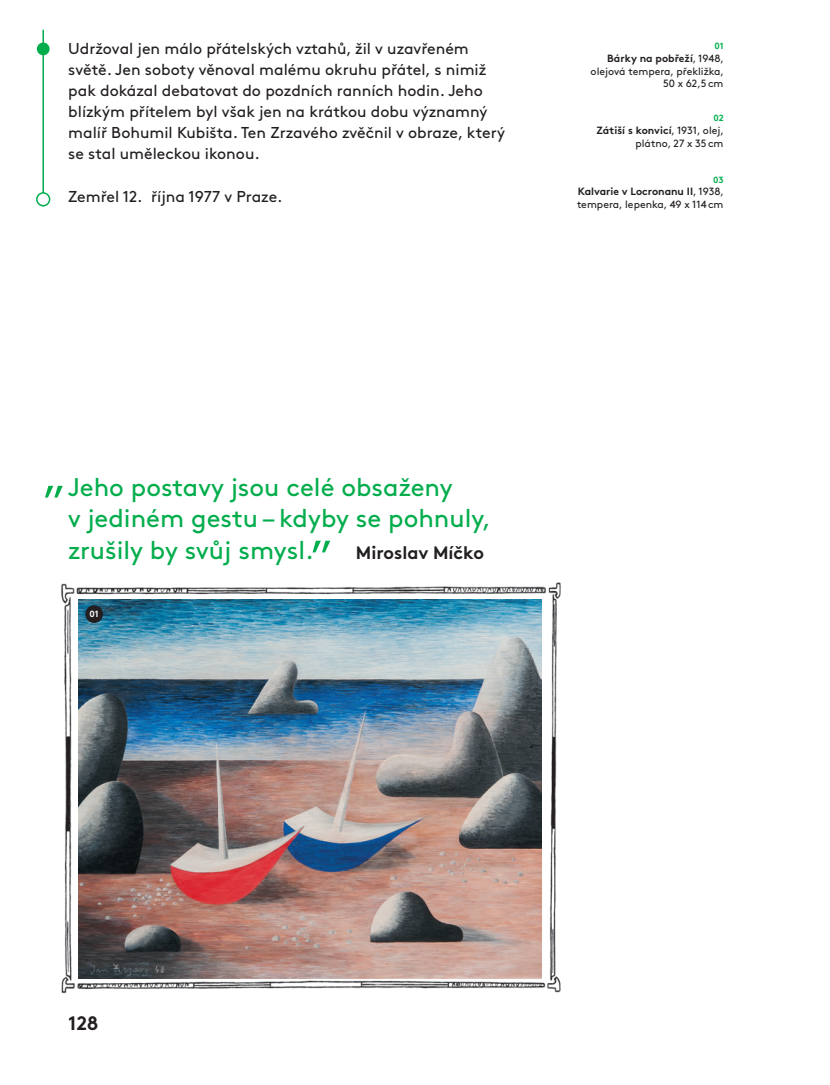
<style>
.page{position:relative;width:830px;height:1085px;background:#fff}
.page>*{position:absolute;margin:0;border:0;box-sizing:border-box;transform-origin:0 0}
.t1{font:25.5px/31.5px "Brown Pro";color:#03ad4c}
.t2{font:700 19.5px "Brown Pro";color:#231f20}
.t3{font:700 18px "Brown Pro";color:#231f20}
.t4{font:15.75px/21px "Brown Pro";color:#231f20}
.t5{font:10.5px/12.6px "Brown Pro";color:#231f20;text-align:right}
.t6{font:700 9px "Brown Pro";color:#03ad4c}
.t7{font:700 9px "Brown Pro";color:#fff}
.s1{font-weight:700}
</style>
<div class="page">
<img style="left:61px;top:582px;width:500px;height:412px">
<hr style="left:42px;top:30px;width:2px;height:176px;background:#03ad4c">
<div style="left:37px;top:43px;width:13px;height:12px;background:#03ad4c;border-radius:50%"></div>
<div style="left:37px;top:193px;width:13px;height:13px;background:#fff;border-radius:50%"></div>
<div style="left:36px;top:192px;width:14px;height:14px;border:2px solid #03ad4c;border-radius:50%"></div>
<img style="left:79px;top:600px;width:462px;height:378px">
<svg style="left:312px;top:540px;width:18px;height:12px"></svg>
<svg style="left:45px;top:486px;width:18px;height:11px"></svg>
<div style="left:85px;top:605px;width:18px;height:18px;background:#231f20;border-radius:50%"></div>
<p class="t4" style="left:68px;top:37px;width:438px">Udržoval jen málo přátelských vztahů, žil v uzavřeném světě. Jen soboty věnoval malému okruhu přátel, s nimiž pak dokázal debatovat do pozdních ranních hodin. Jeho blízkým přítelem byl však jen na krátkou dobu významný malíř Bohumil Kubišta. Ten Zrzavého zvěčnil v obraze, který se stal uměleckou ikonou.</p>
<p class="t4" style="left:68px;top:184px;width:216px">Zemřel 12. října 1977 v Praze.</p>
<p class="t6" style="left:714px;top:39px;width:11px">01</p>
<p class="t5" style="left:590px;top:51px;width:135px"><span class="s1">Bárky na pobřeží</span>, 1948, olejová tempera, překližka,<br>50 x 62,5cm</p>
<p class="t6" style="left:713px;top:111px;width:12px">02</p>
<p class="t5" style="left:596px;top:123px;width:129px"><span class="s1">Zátiší s konvicí</span>, 1931, olej, plátno, 27 x 35cm</p>
<p class="t6" style="left:712px;top:172px;width:12px">03</p>
<p class="t5" style="left:576px;top:184px;width:148px;text-align:left"><span class="s1">Kalvarie v Locronanu II</span>, 1938, tempera, lepenka, 49 x 114cm</p>
<h1 class="t1" style="left:68px;top:469px;width:424px">Jeho postavy jsou celé obsaženy<br>v jediném gestu – kdyby se pohnuly, zrušily by svůj smysl.</h1>
<p class="t3" style="left:355px;top:538px;width:130px">Miroslav Míčko</p>
<p class="t7" style="left:90px;top:607px;width:11px">01</p>
<p class="t2" style="left:68px;top:1007px;width:32px">128</p>
</div>
